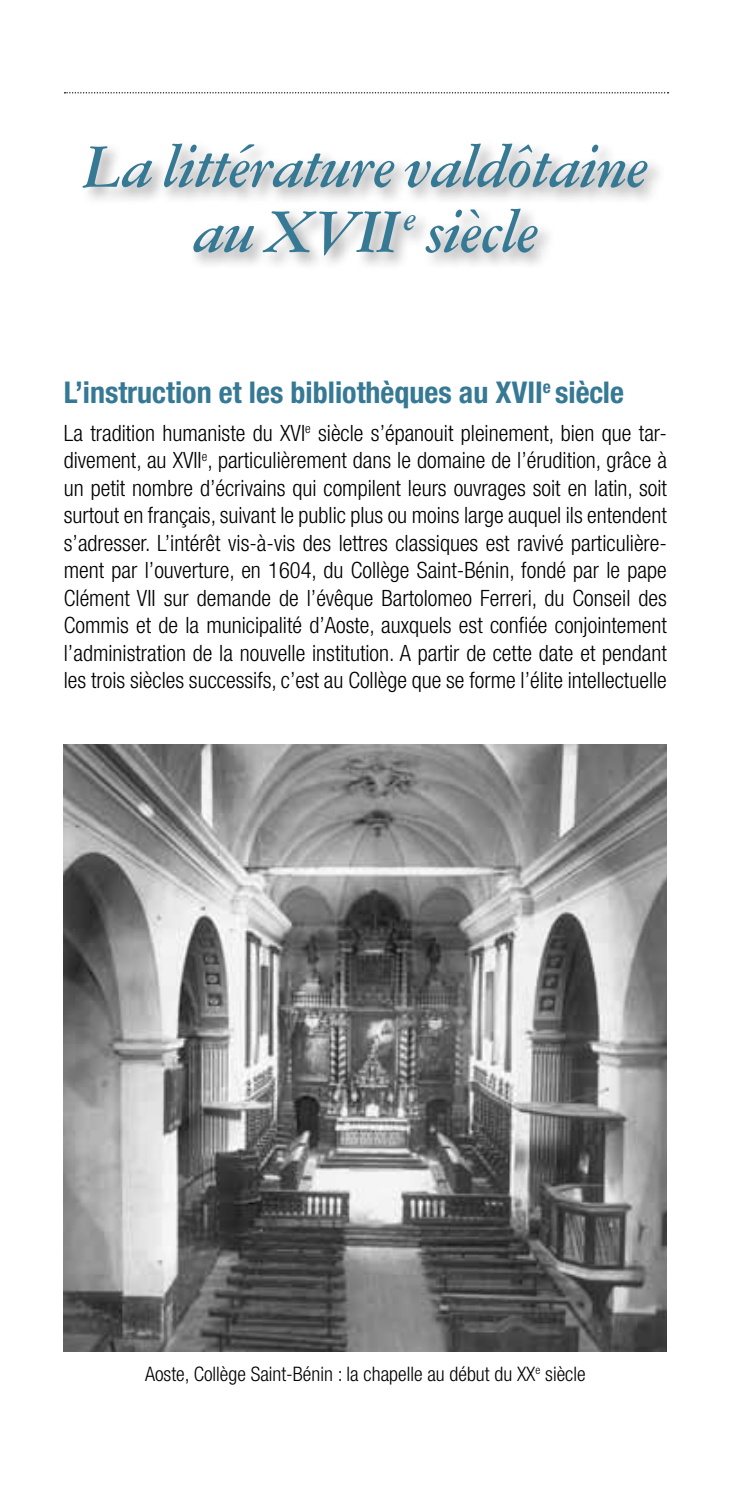
<style>
.page{position:relative;width:745px;height:1489px;background:#fff}
.page>*{position:absolute;margin:0;border:0;box-sizing:border-box;transform-origin:0 0}
.t1{font:65px/65px "Garamont Amst SB Med Ita";color:#367994;text-align:center}
.t2{font:700 condensed 30px "Helvetica Neue";color:#367994}
.t3{font:300 condensed 22.5px/27.5px "Helvetica Neue";color:#000;text-align:justify}
.t4{font:300 condensed 20px "Helvetica Neue";color:#000}
</style>
<div class="page">
<svg style="left:64px;top:92px;width:604px;height:1px"></svg>
<div style="left:79px;top:139px;width:586px;height:133px;background:#000;opacity:.4"></div>
<img style="left:64px;top:744px;width:602px;height:607px">
<h1 class="t1" style="left:83px;top:139px;width:565px">La littérature valdôtaine au xvii <sup>e</sup> siècle</h1>
<h2 class="t2" style="left:64px;top:374px;width:561px">L’instruction et les bibliothèques au XVII<sup>e</sup> siècle</h2>
<p class="t3" style="left:64px;top:419px;width:604px">La tradition humaniste du XVI<sup>e</sup> siècle s’épanouit pleinement, bien que tar&shy;divement, au XVII<sup>e</sup>, particulièrement dans le domaine de l’érudition, grâce à un petit nombre d’écrivains qui compilent leurs ouvrages soit en latin, soit surtout en français, suivant le public plus ou moins large auquel ils entendent s’adresser. L’intérêt vis-à-vis des lettres classiques est ravivé particulière&shy;ment par l’ouverture, en 1604, du Collège Saint-Bénin, fondé par le pape Clément VII sur demande de l’évêque Bartolomeo Ferreri, du Conseil des Commis et de la municipalité d’Aoste, auxquels est confiée conjointement l’administration de la nouvelle institution. A partir de cette date et pendant les trois siècles successifs, c’est au Collège que se forme l’élite intellectuelle</p>
<p class="t4" style="left:145px;top:1362px;width:442px">Aoste, Collège Saint-Bénin : la chapelle au début du XX<sup>e</sup> siècle</p>
</div>
